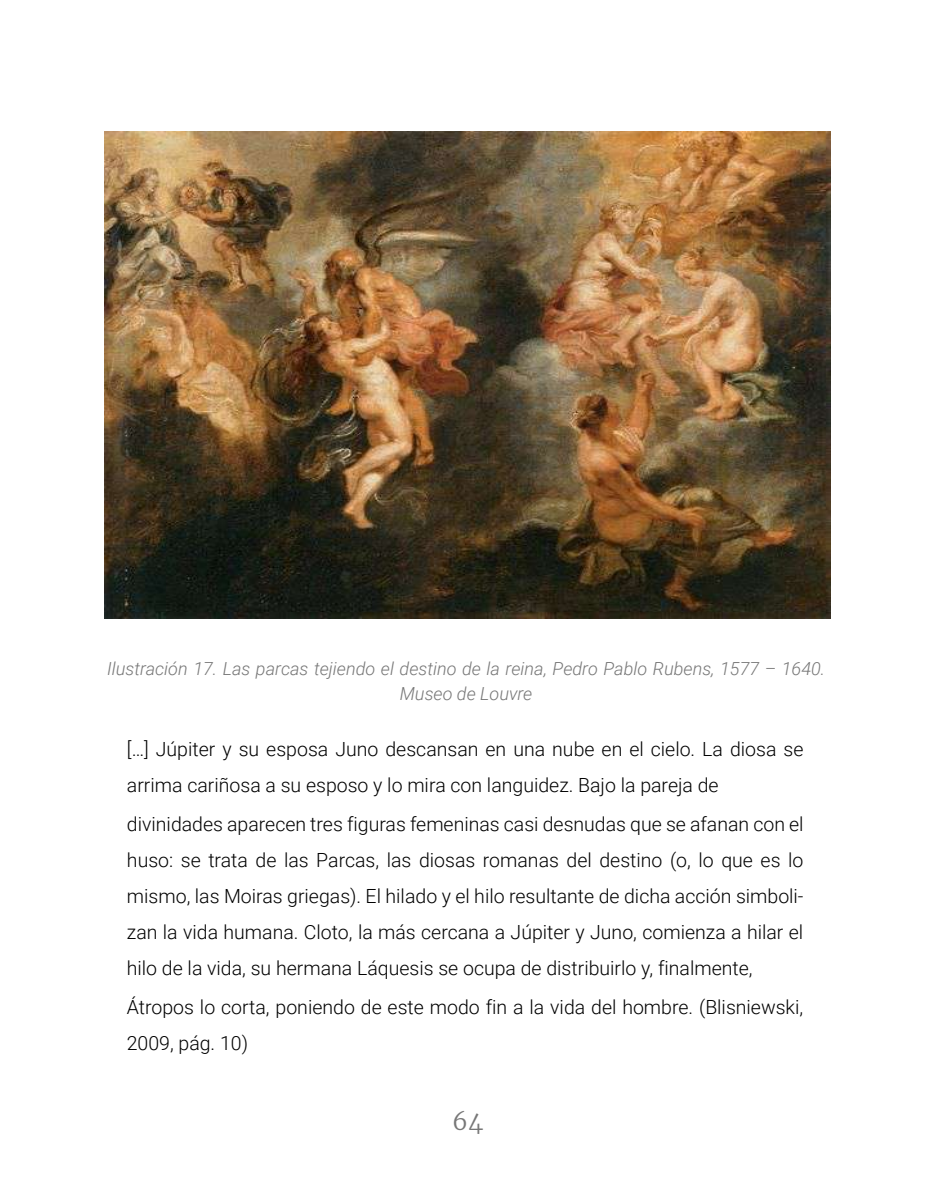
<style>
.page{position:relative;width:936px;height:1191px;background:#fff}
.page>*{position:absolute;margin:0;border:0;box-sizing:border-box;transform-origin:0 0}
.t1{font:300 24px "Merriweather";color:#777}
.t2{font:300 19.5px/36px "Roboto";color:#000}
.t3{font:italic 300 18px/25.5px "Roboto";color:#777;text-align:center}
</style>
<div class="page">
<img style="left:104px;top:132px;width:726px;height:486px">
<p class="t3" style="left:107px;top:655px;width:719px">Ilustración 17. Las parcas tejiendo el destino de la reina, Pedro Pablo Rubens, 1577 – 1640.<br>Museo de Louvre</p>
<p class="t2" style="left:127px;top:730px;width:678px">[…] Júpiter y su esposa Juno descansan en una nube en el cielo. La diosa se arrima cariñosa a su esposo y lo mira con languidez. Bajo la pareja de</p>
<p class="t2" style="left:127px;top:805px;width:678px;text-align:justify">divinidades aparecen tres figuras femeninas casi desnudas que se afanan con el huso: se trata de las Parcas, las diosas romanas del destino (o, lo que es lo mismo, las Moiras griegas). El hilado y el hilo resultante de dicha acción simboli&shy;zan la vida humana. Cloto, la más cercana a Júpiter y Juno, comienza a hilar el hilo de la vida, su hermana Láquesis se ocupa de distribuirlo y, finalmente,</p>
<p class="t2" style="left:127px;top:988px;width:678px">Átropos lo corta, poniendo de este modo fin a la vida del hombre. (Blisniewski,<br>2009, pág. 10)</p>
<p class="t1" style="left:452px;top:1104px;width:33px">64</p>
</div>
